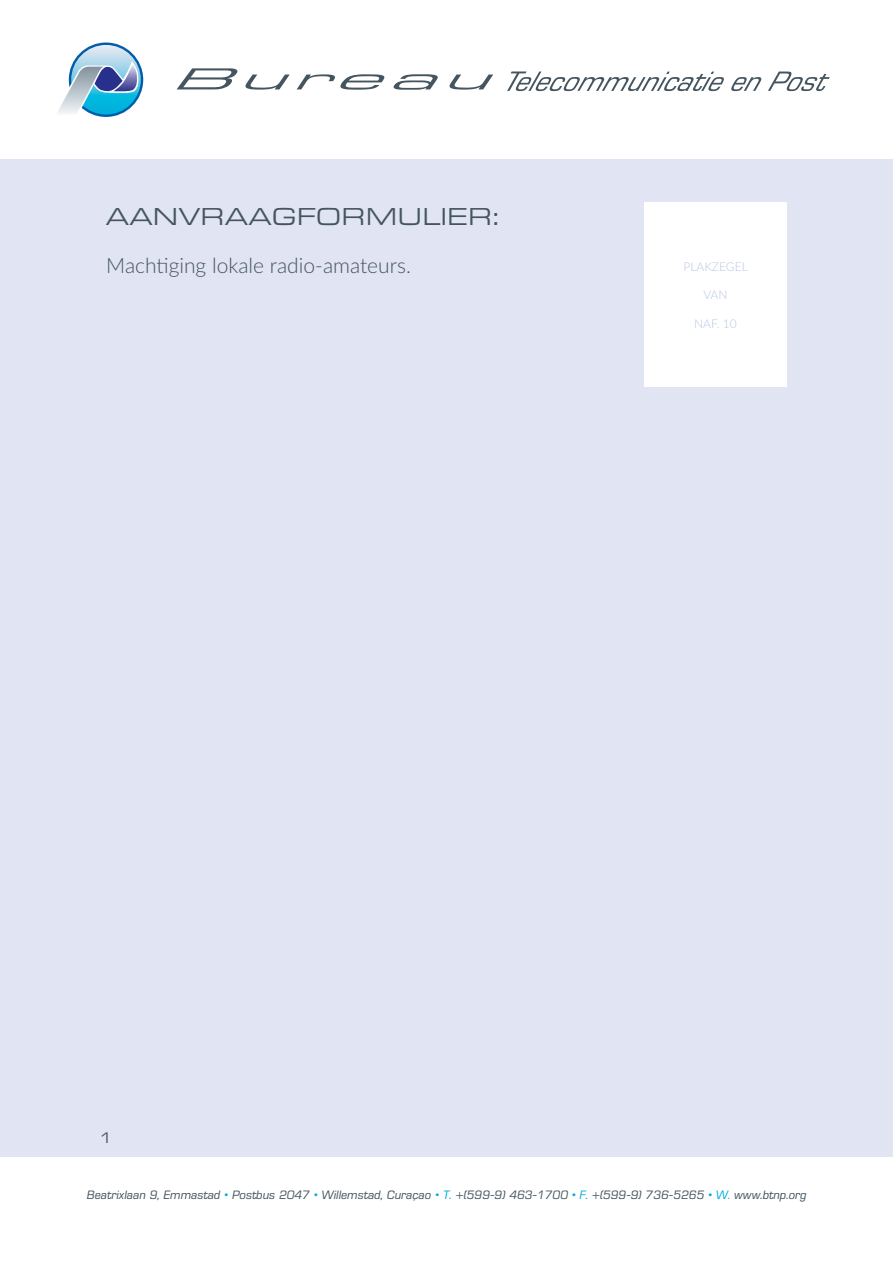
<style>
.page{position:relative;width:893px;height:1263px;background:#fff}
.page>*{position:absolute;margin:0;border:0;box-sizing:border-box;transform-origin:0 0}
.t1{font:expanded 24px "Eurostile BQ";color:#455560}
.t2{font:300 21px "Lato";color:#455560}
.t3{font:expanded 15px "Eurostile BQ";color:#455560}
.t4{font:italic 12px "Eurostile BQ";color:#455560}
.t5{font:300 12px "Lato";color:#b9c5e4}
.s1{color:#00afdb}
</style>
<div class="page">
<div style="left:0;top:159px;width:893px;height:998px;background:#e0e4f3"></div>
<svg style="left:69px;top:43px;width:74px;height:74px"></svg>
<svg style="left:71px;top:45px;width:70px;height:70px"></svg>
<svg style="left:57px;top:61px;width:82px;height:56px"></svg>
<svg style="left:176px;top:68px;width:654px;height:23px"></svg>
<div style="left:644px;top:202px;width:143px;height:185px;background:#fff"></div>
<h1 class="t1" style="left:106px;top:203px;width:394px">AANVRAAGFORMULIER:</h1>
<h2 class="t2" style="left:106px;top:251px;width:306px">Machtiging lokale radio-amateurs.</h2>
<p class="t5" style="left:683px;top:258px;width:66px">PLAKZEGEL</p>
<p class="t5" style="left:703px;top:287px;width:26px">VAN</p>
<p class="t5" style="left:694px;top:315px;width:44px">NAF. 10</p>
<p class="t3" style="left:99px;top:1129px;width:15px">1</p>
<p class="t4" style="left:87px;top:1188px;width:721px">Beatrixlaan 9, Emmastad <span class="s1">•</span> Postbus 2047 <span class="s1">•</span> Willemstad, Curaçao <span class="s1">• T.</span> +(599-9) 463-1700 <span class="s1">• F.</span> +(599-9) 736-5265 <span class="s1">• W.</span> www.btnp.org</p>
</div>
